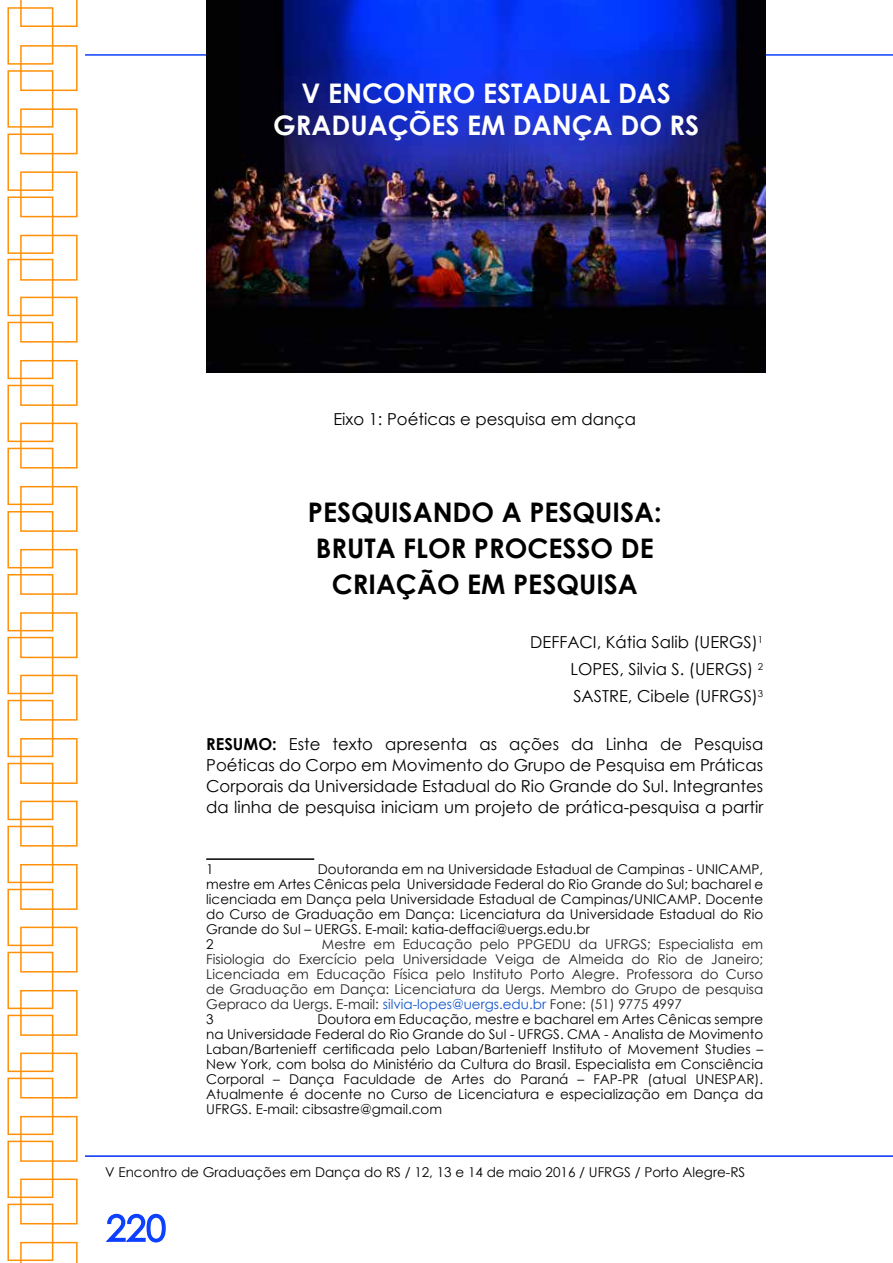
<style>
.page{position:relative;width:893px;height:1263px;background:#fff}
.page>*{position:absolute;margin:0;border:0;box-sizing:border-box;transform-origin:0 0}
.t1{font:36px "Century Gothic";color:#0c3eff}
.t2{font:700 27px/36px "Century Gothic";color:#000;text-align:center}
.t3{font:700 27px/32.4px "Century Gothic";color:#fff;text-align:center}
.t4{font:16.5px/21px "Century Gothic";color:#000;text-align:justify}
.t5{font:13.5px/15px "Century Gothic";color:#000}
.t6{font:13.5px/15px "Century Gothic";color:#222}
.s1{font-weight:700}
.s2{color:#15c}
.s3{color:#000}
</style>
<div class="page">
<svg style="left:105px;top:1213px;width:61px;height:30px"></svg>
<hr style="left:85px;top:54px;width:808px;height:2px;background:#0c3eff">
<hr style="left:85px;top:1155px;width:808px;height:2px;background:#002ef3">
<div style="left:7px;top:7px;width:46px;height:58px;border:2px solid #ff9007"></div>
<div style="left:20px;top:45px;width:58px;height:46px;border:2px solid #ff9007"></div>
<div style="left:7px;top:70px;width:46px;height:58px;border:2px solid #ff9007"></div>
<div style="left:20px;top:108px;width:58px;height:46px;border:2px solid #ff9007"></div>
<svg style="left:20px;top:0;width:58px;height:27px"></svg>
<div style="left:7px;top:134px;width:46px;height:57px;border:2px solid #ff9007"></div>
<div style="left:20px;top:171px;width:58px;height:46px;border:2px solid #ff9007"></div>
<div style="left:7px;top:196px;width:46px;height:58px;border:2px solid #ff9007"></div>
<div style="left:20px;top:235px;width:58px;height:46px;border:2px solid #ff9007"></div>
<div style="left:7px;top:259px;width:46px;height:57px;border:2px solid #ff9007"></div>
<div style="left:20px;top:297px;width:58px;height:46px;border:2px solid #ff9007"></div>
<div style="left:7px;top:322px;width:46px;height:57px;border:2px solid #ff9007"></div>
<div style="left:20px;top:360px;width:58px;height:46px;border:2px solid #ff9007"></div>
<div style="left:7px;top:385px;width:46px;height:57px;border:2px solid #ff9007"></div>
<div style="left:20px;top:423px;width:58px;height:45px;border:2px solid #ff9007"></div>
<div style="left:7px;top:448px;width:46px;height:57px;border:2px solid #ff9007"></div>
<div style="left:20px;top:486px;width:58px;height:46px;border:2px solid #ff9007"></div>
<div style="left:7px;top:511px;width:46px;height:57px;border:2px solid #ff9007"></div>
<div style="left:20px;top:549px;width:58px;height:46px;border:2px solid #ff9007"></div>
<div style="left:7px;top:574px;width:46px;height:57px;border:2px solid #ff9007"></div>
<div style="left:20px;top:612px;width:58px;height:46px;border:2px solid #ff9007"></div>
<div style="left:7px;top:637px;width:46px;height:57px;border:2px solid #ff9007"></div>
<div style="left:20px;top:675px;width:58px;height:46px;border:2px solid #ff9007"></div>
<div style="left:7px;top:700px;width:46px;height:57px;border:2px solid #ff9007"></div>
<div style="left:20px;top:738px;width:58px;height:46px;border:2px solid #ff9007"></div>
<div style="left:7px;top:763px;width:46px;height:57px;border:2px solid #ff9007"></div>
<div style="left:20px;top:801px;width:58px;height:45px;border:2px solid #ff9007"></div>
<div style="left:7px;top:826px;width:46px;height:57px;border:2px solid #ff9007"></div>
<div style="left:20px;top:864px;width:58px;height:46px;border:2px solid #ff9007"></div>
<div style="left:7px;top:889px;width:46px;height:57px;border:2px solid #ff9007"></div>
<div style="left:20px;top:927px;width:58px;height:45px;border:2px solid #ff9007"></div>
<div style="left:7px;top:952px;width:46px;height:57px;border:2px solid #ff9007"></div>
<div style="left:20px;top:990px;width:58px;height:46px;border:2px solid #ff9007"></div>
<div style="left:7px;top:1015px;width:46px;height:57px;border:2px solid #ff9007"></div>
<div style="left:20px;top:1052px;width:58px;height:46px;border:2px solid #ff9007"></div>
<div style="left:7px;top:1078px;width:46px;height:57px;border:2px solid #ff9007"></div>
<div style="left:20px;top:1116px;width:58px;height:46px;border:2px solid #ff9007"></div>
<div style="left:7px;top:1141px;width:46px;height:57px;border:2px solid #ff9007"></div>
<div style="left:20px;top:1178px;width:58px;height:46px;border:2px solid #ff9007"></div>
<div style="left:7px;top:1203px;width:46px;height:58px;border:2px solid #ff9007"></div>
<svg style="left:20px;top:1242px;width:58px;height:21px"></svg>
<img style="left:207px;top:0;width:558px;height:372px">
<hr style="left:206px;top:858px;width:108px;height:2px;background:#000">
<h2 class="t3" style="left:273px;top:76px;width:428px">V ENCONTRO ESTADUAL DAS<br>GRADUAÇÕES EM DANÇA DO RS</h2>
<p class="t4" style="left:333px;top:408px;width:304px">Eixo 1: Poéticas e pesquisa em dança</p>
<h2 class="t2" style="left:308px;top:493px;width:355px">PESQUISANDO A PESQUISA:<br>BRUTA FLOR PROCESSO DE<br>CRIAÇÃO EM PESQUISA</h2>
<p class="t4" style="left:570px;top:628px;width:194px;line-height:27px;text-indent:-40px">DEFFACI, Kátia Salib (UERGS)<sup>1<br></sup>LOPES, Silvia S. (UERGS) <sup>2<br></sup>SASTRE, Cibele (UFRGS)<sup>3</sup></p>
<p class="t4" style="left:206px;top:733px;width:559px"><span class="s1">RESUMO:</span> Este texto apresenta as ações da Linha de Pesquisa Poéticas do Corpo em Movimento do Grupo de Pesquisa em Práticas Corporais da Universidade Estadual do Rio Grande do Sul. Integrantes da linha de pesquisa iniciam um projeto de prática-pesquisa a partir</p>
<p class="t5" style="left:206px;top:861px;width:559px;text-indent:112px">Doutoranda em na Universidade Estadual de Campinas - UNICAMP, mestre em Artes Cênicas pela Universidade Federal do Rio Grande do Sul; bacharel e licenciada em Dança pela Universidade Estadual de Campinas/UNICAMP. Docente do Curso de Graduação em Dança: Licenciatura da Universidade Estadual do Rio Grande do Sul – UERGS. E-mail: katia-deffaci@uergs.edu.br<br>2</p>
<p class="t5" style="left:206px;top:861px;width:9px">1</p>
<p class="t6" style="left:206px;top:936px;width:559px;text-indent:116px">Mestre em Educação pelo PPGEDU da UFRGS; Especialista em Fisiologia do Exercício pela Universidade Veiga de Almeida do Rio de Janeiro; Licenciada em Educação Física pelo Instituto Porto Alegre. Professora do Curso de Graduação em Dança: Licenciatura da Uergs. Membro do Grupo de pesquisa Gepraco da Uergs. E-mail: <span class="s2">silvia-lopes@uergs.edu.br</span> Fone: (51) 9775 4997<br><span class="s3">3</span></p>
<p class="t5" style="left:206px;top:1011px;width:559px;text-align:justify;text-indent:111px">Doutora em Educação, mestre e bacharel em Artes Cênicas sempre na Universidade Federal do Rio Grande do Sul - UFRGS. CMA - Analista de Movimento Laban/Bartenieff certificada pelo Laban/Bartenieff Instituto of Movement Studies – New York, com bolsa do Ministério da Cultura do Brasil. Especialista em Consciência Corporal – Dança Faculdade de Artes do Paraná – FAP-PR (atual UNESPAR).<br>Atualmente é docente no Curso de Licenciatura e especialização em Dança da UFRGS. E-mail: cibsastre@gmail.com</p>
<p class="t5" style="left:105px;top:1165px;width:641px">V Encontro de Graduações em Dança do RS / 12, 13 e 14 de maio 2016 / UFRGS / Porto Alegre-RS</p>
<h1 class="t1" style="left:106px;top:1203px;width:61px">220</h1>
</div>
